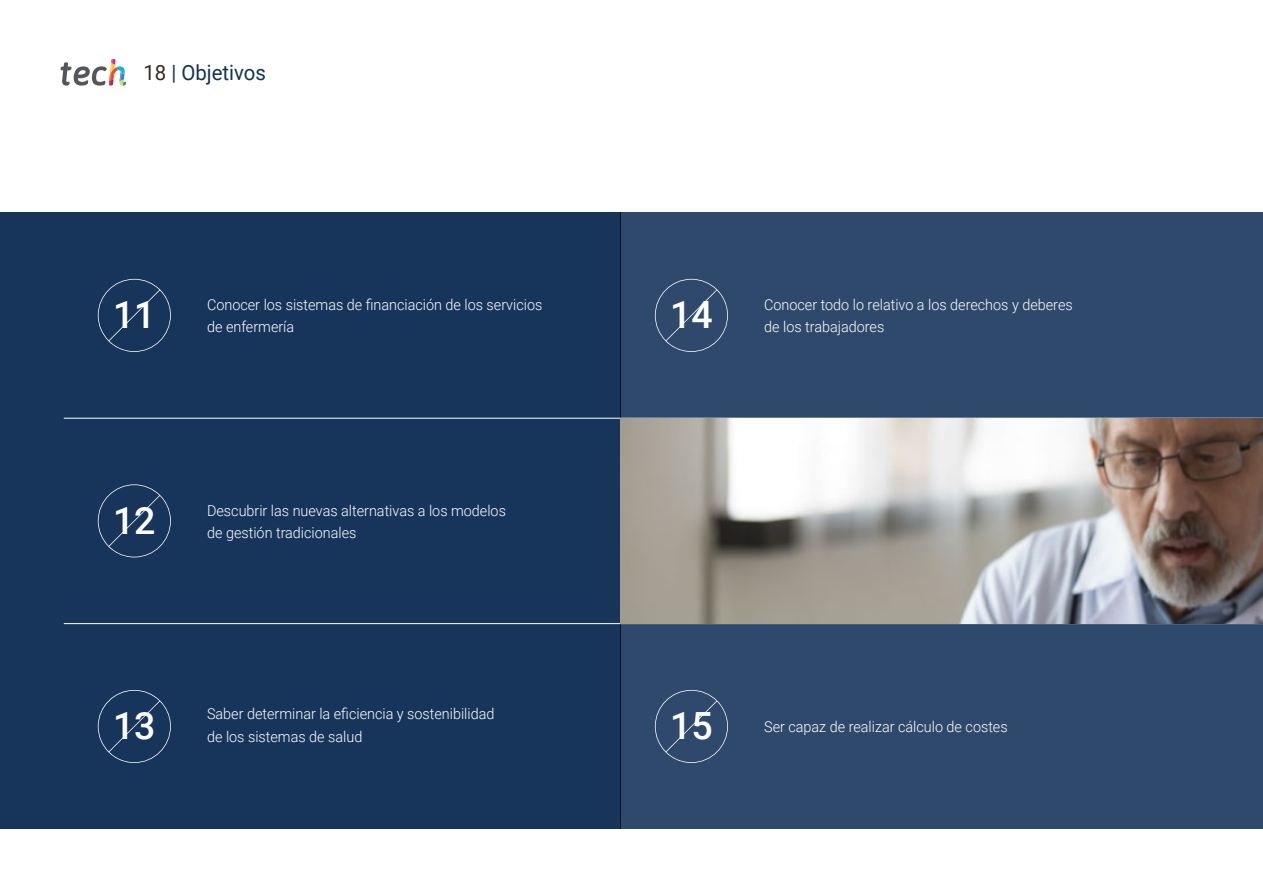
<style>
.page{position:relative;width:1263px;height:893px;background:#fff}
.page>*{position:absolute;margin:0;border:0;box-sizing:border-box;transform-origin:0 0}
.t1{font:500 37.5px "Roboto";color:#fff}
.t2{font:21px "Roboto";color:#123352}
.t3{font:300 15px/22.5px "Roboto";color:#fff;scale:.96 1}
.s1{color:#312e20}
</style>
<div class="page">
<div style="left:0;top:213px;width:621px;height:616px;background:#17355b"></div>
<div style="left:621px;top:213px;width:642px;height:616px;background:#2e496b"></div>
<svg style="left:98px;top:279px;width:73px;height:73px"></svg>
<svg style="left:98px;top:484px;width:73px;height:73px"></svg>
<svg style="left:98px;top:690px;width:73px;height:73px"></svg>
<svg style="left:655px;top:279px;width:73px;height:73px"></svg>
<hr style="left:64px;top:418px;width:1199px;height:1px;background:#fff">
<hr style="left:64px;top:623px;width:1199px;height:1px;background:#fff">
<img style="left:621px;top:418px;width:642px;height:206px">
<svg style="left:655px;top:690px;width:73px;height:73px"></svg>
<svg style="left:61px;top:59px;width:65px;height:27px"></svg>
<h2 class="t2" style="left:144px;top:57px;width:124px"><span class="s1">18</span> | Objetivos</h2>
<h1 class="t1" style="left:113px;top:288px;width:44px">11</h1>
<p class="t3" style="left:207px;top:293px;width:351px">Conocer los sistemas de financiación de los servicios de enfermería</p>
<h1 class="t1" style="left:113px;top:494px;width:44px">12</h1>
<p class="t3" style="left:207px;top:498px;width:313px">Descubrir las nuevas alternativas a los modelos de gestión tradicionales</p>
<h1 class="t1" style="left:113px;top:699px;width:44px">13</h1>
<p class="t3" style="left:207px;top:702px;width:301px">Saber determinar la eficiencia y sostenibilidad de los sistemas de salud</p>
<h1 class="t1" style="left:670px;top:288px;width:44px">14</h1>
<p class="t3" style="left:764px;top:293px;width:323px">Conocer todo lo relativo a los derechos y deberes de los trabajadores</p>
<h1 class="t1" style="left:670px;top:699px;width:44px">15</h1>
<p class="t3" style="left:764px;top:715px;width:255px">Ser capaz de realizar cálculo de costes</p>
</div>
